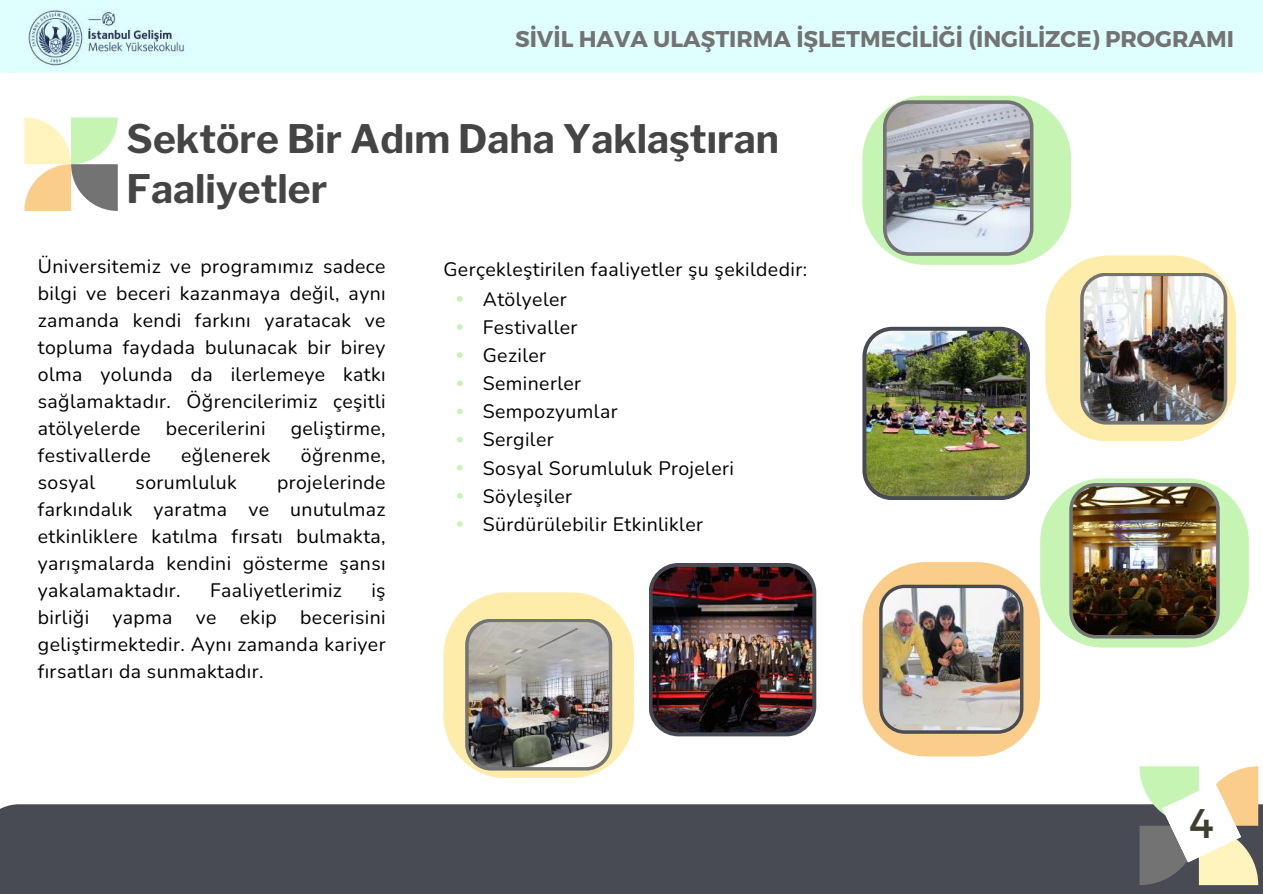
<style>
.page{position:relative;width:1263px;height:894px;background:#fff}
.page>*{position:absolute;margin:0;border:0;box-sizing:border-box;transform-origin:0 0}
.t1{font:41.25px "Montserrat";color:#3e3d2f}
.t2{font:700 39px/49.5px "Libre Franklin";color:#454545}
.t3{font:700 22.8px "Montserrat";color:#737373}
.t4{font:19.5px/27px "Nunito";letter-spacing:.02em;color:#000}
</style>
<div class="page">
<img style="left:862px;top:327px;width:168px;height:173px">
<div style="left:1040px;top:478px;width:209px;height:169px;background:#c6f4b2;border-radius:63px"></div>
<div style="left:1045px;top:255px;width:191px;height:186px;background:#feedaa;border-radius:63px"></div>
<img style="left:1080px;top:272px;width:147px;height:152px">
<img style="left:1069px;top:483px;width:151px;height:155px">
<img style="left:862px;top:562px;width:178px;height:194px">
<svg style="left:24px;top:117px;width:94px;height:94px"></svg>
<div style="left:0;top:0;width:1263px;height:73px;background:#defffd"></div>
<div style="left:0;top:804px;width:1263px;height:89px;background:#484b53"></div>
<img style="left:28px;top:10px;width:156px;height:56px">
<svg style="left:1139px;top:766px;width:119px;height:118px"></svg>
<div style="left:862px;top:96px;width:209px;height:169px;background:#c6f4b2;border-radius:63px"></div>
<img style="left:883px;top:100px;width:150px;height:156px">
<div style="left:443px;top:592px;width:191px;height:186px;background:#feedaa;border-radius:63px"></div>
<img style="left:465px;top:619px;width:147px;height:151px">
<img style="left:649px;top:563px;width:167px;height:173px">
<svg style="left:457px;top:296px;width:6px;height:5px"></svg>
<svg style="left:457px;top:324px;width:6px;height:6px"></svg>
<svg style="left:457px;top:352px;width:6px;height:6px"></svg>
<svg style="left:457px;top:380px;width:6px;height:6px"></svg>
<svg style="left:457px;top:408px;width:6px;height:6px"></svg>
<svg style="left:457px;top:436px;width:6px;height:6px"></svg>
<svg style="left:457px;top:465px;width:6px;height:5px"></svg>
<svg style="left:457px;top:493px;width:6px;height:5px"></svg>
<svg style="left:457px;top:521px;width:6px;height:5px"></svg>
<p class="t3" style="left:515px;top:24px;width:720px">SİVİL HAVA ULAŞTIRMA İŞLETMECİLİĞİ (İNGİLİZCE) PROGRAMI</p>
<h2 class="t2" style="left:127px;top:114px;width:654px">Sektöre Bir Adım Daha Yaklaştıran<br>Faaliyetler</h2>
<p class="t4" style="left:38px;top:253px;width:349px">Üniversitemiz ve programımız sadece bilgi ve beceri kazanmaya değil, aynı zamanda kendi farkını yaratacak ve topluma faydada bulunacak bir birey olma yolunda da ilerlemeye katkı sağlamaktadır. Öğrencilerimiz çeşitli atölyelerde</p>
<p class="t4" style="left:166px;top:415px;width:99px">becerilerini</p>
<p class="t4" style="left:291px;top:415px;width:96px">geliştirme,</p>
<p class="t4" style="left:38px;top:442px;width:114px">festivallerde</p>
<p class="t4" style="left:181px;top:442px;width:91px">eğlenerek</p>
<p class="t4" style="left:301px;top:442px;width:86px">öğrenme,</p>
<p class="t4" style="left:38px;top:469px;width:59px">sosyal</p>
<p class="t4" style="left:136px;top:469px;width:103px">sorumluluk</p>
<p class="t4" style="left:38px;top:469px;width:349px;text-align:justify;text-indent:239px">projelerinde farkındalık yaratma ve unutulmaz etkinliklere katılma fırsatı bulmakta, yarışmalarda kendini gösterme şansı yakalamaktadır.</p>
<p class="t4" style="left:210px;top:577px;width:133px">Faaliyetlerimiz</p>
<p class="t4" style="left:371px;top:577px;width:16px">iş</p>
<p class="t4" style="left:38px;top:604px;width:50px">birliği</p>
<p class="t4" style="left:38px;top:604px;width:349px;text-indent:75px">yapma ve ekip becerisini geliştirmektedir. Aynı zamanda kariyer fırsatları da sunmaktadır.</p>
<p class="t4" style="left:483px;top:254px;width:326px;line-height:29.8px;text-indent:-39px">Gerçekleştirilen faaliyetler şu şekildedir:<br>Atölyeler</p>
<p class="t4" style="left:483px;top:313px;width:250px;line-height:28.2px">Festivaller<br>Geziler<br>Seminerler<br>Sempozyumlar<br>Sergiler<br>Sosyal Sorumluluk Projeleri<br>Söyleşiler<br>Sürdürülebilir Etkinlikler</p>
<h1 class="t1" style="left:1189px;top:796px;width:26px">4</h1>
</div>
